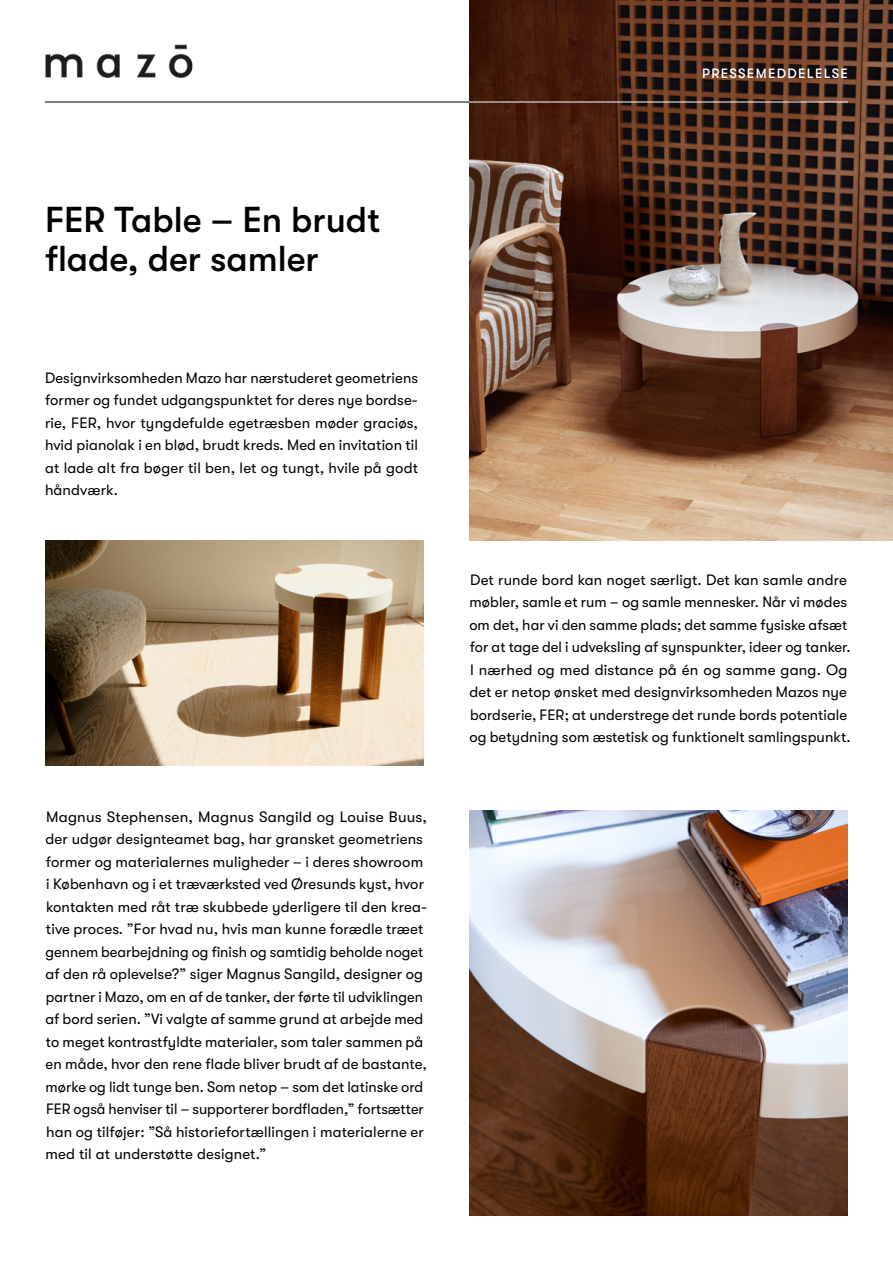
<style>
.page{position:relative;width:893px;height:1263px;background:#fff}
.page>*{position:absolute;margin:0;border:0;box-sizing:border-box;transform-origin:0 0}
.t1{font:500 36px/39px "GT Walsheim Pro";color:#000}
.t2{font:15px/22.5px "GT Walsheim Pro";letter-spacing:.005em;color:#000}
.t3{font:500 13.5px "GT Walsheim Pro";letter-spacing:.1em;color:#fff}
</style>
<div class="page">
<img style="left:469px;top:0;width:424px;height:540px">
<img style="left:45px;top:45px;width:148px;height:33px">
<img style="left:45px;top:540px;width:379px;height:225px">
<hr style="left:45px;top:102px;width:424px;height:1px;background:#000">
<hr style="left:469px;top:102px;width:379px;height:1px;background:#fff">
<img style="left:469px;top:810px;width:379px;height:405px">
<p class="t3" style="left:702px;top:66px;width:147px">PRESSEMEDDELELSE</p>
<h1 class="t1" style="left:45px;top:200px;width:337px">FER Table – En brudt flade, der samler</h1>
<p class="t2" style="left:45px;top:366px;width:375px;text-align:justify">Designvirksomheden Mazo har nærstuderet geometriens former og fundet udgangspunktet for deres nye bordse&shy;rie, FER, hvor tyngdefulde egetræsben møder graciøs, hvid pianolak i en blød, brudt kreds. Med en invitation til at lade alt fra bøger til ben, let og tungt, hvile på godt håndværk.</p>
<p class="t2" style="left:45px;top:805px;width:383px">Magnus Stephensen, Magnus Sangild og Louise Buus, der udgør designteamet bag, har gransket geometriens former og materialernes muligheder – i deres showroom i København og i et træværksted ved Øresunds kyst, hvor kontakten med råt træ skubbede yderligere til den krea&shy;tive proces. ”For hvad nu, hvis man kunne forædle træet gennem bearbejdning og finish og samtidig beholde noget af den rå oplevelse?” siger Magnus Sangild, designer og partner i Mazo, om en af de tanker, der førte til udviklingen af bord serien. ”Vi valgte af samme grund at arbejde med to meget kontrastfyldte materialer, som taler sammen på en måde, hvor den rene flade bliver brudt af de bastante, mørke og lidt tunge ben. Som netop – som det latinske ord FER også henviser til – supporterer bordfladen,” fortsætter han og tilføjer: ”Så historiefortællingen i materialerne er med til at understøtte designet.”</p>
<p class="t2" style="left:469px;top:568px;width:383px">Det runde bord kan noget særligt. Det kan samle andre møbler, samle et rum – og samle mennesker. Når vi mødes om det, har vi den samme plads; det samme fysiske afsæt for at tage del i udveksling af synspunkter, ideer og tanker.<br>I nærhed og med distance på én og samme gang. Og det er netop ønsket med designvirksomheden Mazos nye bordserie, FER; at understrege det runde bords potentiale og betydning som æstetisk og funktionelt samlingspunkt.</p>
</div>
